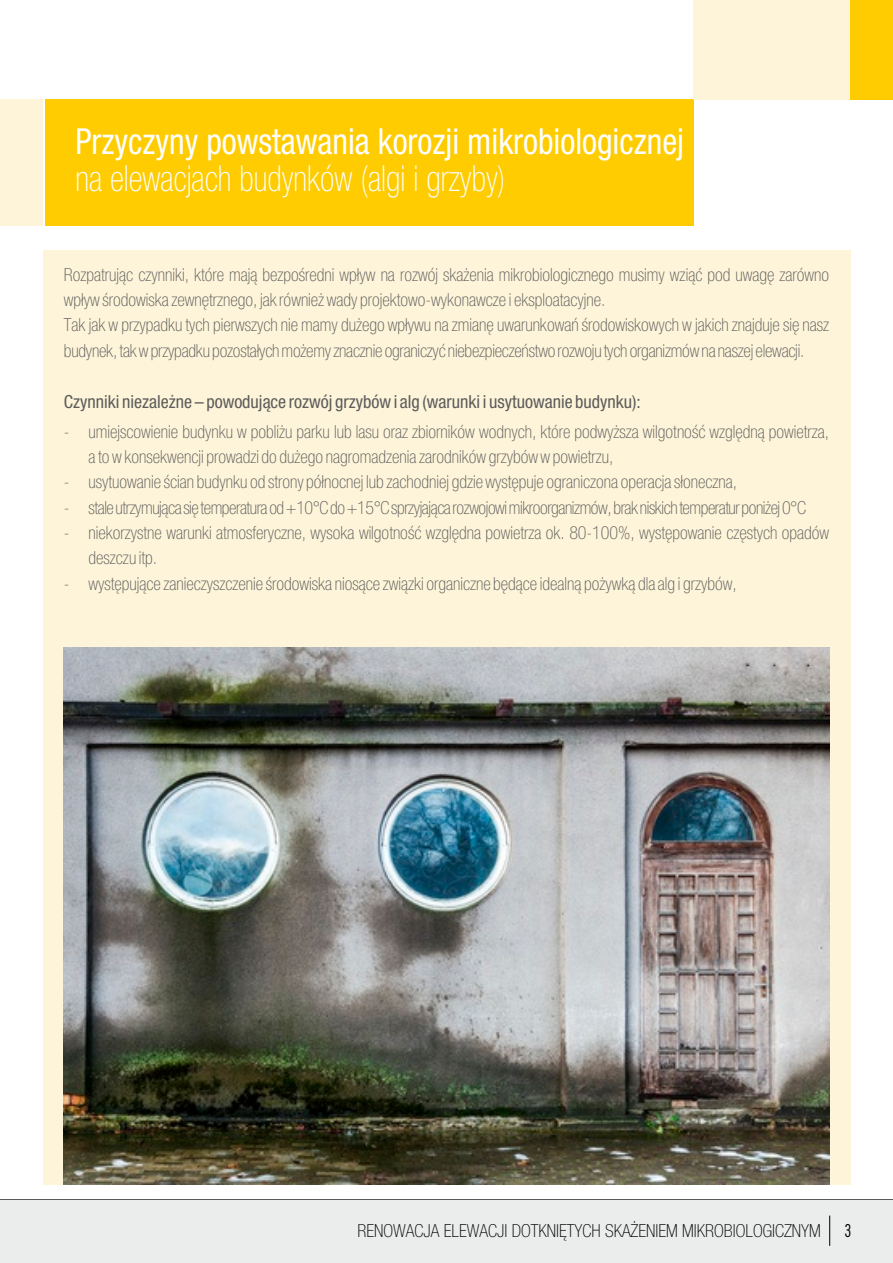
<style>
.page{position:relative;width:893px;height:1263px;background:#fff}
.page>*{position:absolute;margin:0;border:0;box-sizing:border-box;transform-origin:0 0}
.t1{font:condensed 36px "Helvetica Neue LT Pro";color:#fefefe;scale:.93 1}
.t2{font:100 condensed 36px "Helvetica Neue LT Pro";color:#fefefe;scale:.93 1}
.t3{font:300 condensed 18.15px "Futura BT";color:#000}
.t4{font:100 condensed 18px/25.3px "Helvetica Neue LT Pro";color:#5c5c5b}
.t5{font:100 condensed 18px "Helvetica Neue LT Pro";letter-spacing:-.025em;color:#5c5c5b}
.t6{font:condensed 18px "Helvetica Neue LT Pro";color:#5c5c5b}
.t7{font:100 condensed 18px "Helvetica Neue LT Pro";color:#000}
</style>
<div class="page">
<div style="left:0;top:99px;width:693px;height:127px;background:#fecc00"></div>
<div style="left:693px;top:0;width:200px;height:99px;background:#fef4d9"></div>
<div style="left:850px;top:0;width:43px;height:99px;background:#fecc00"></div>
<div style="left:0;top:99px;width:45px;height:127px;background:#fef4d9"></div>
<hr style="left:44px;top:99px;width:1px;height:127px;background:#fefefe">
<div style="left:43px;top:250px;width:807px;height:935px;background:#fef4d9"></div>
<div style="left:0;top:1199px;width:893px;height:64px;background:#ebeded"></div>
<hr style="left:0;top:1199px;width:893px;height:1px;background:#5a5c5b">
<hr style="left:829px;top:1215px;width:1px;height:31px;background:#000">
<img style="left:64px;top:647px;width:765px;height:538px">
<h1 class="t1" style="left:76px;top:128px;width:656px">Przyczyny powstawania korozji mikrobiologicznej</h1>
<h1 class="t2" style="left:76px;top:165px;width:464px">na elewacjach budynków (algi i grzyby)</h1>
<p class="t4" style="left:64px;top:264px;width:767px">Rozpatrując czynniki, które mają bezpośredni wpływ na rozwój skażenia mikrobiologicznego musimy wziąć pod uwagę zarówno wpływ środowiska zewnętrznego, jak również wady projektowo-wykonawcze i eksploatacyjne.<br>Tak jak w przypadku tych pierwszych nie mamy dużego wpływu na zmianę uwarunkowań środowiskowych w jakich znajduje się nasz budynek,takwprzypadku pozostałychmożemyznacznie ograniczyć niebezpieczeństwo rozwoju tych organizmówna naszej elewacji.</p>
<p class="t6" style="left:64px;top:395px;width:578px">Czynniki niezależne – powodujące rozwój grzybów i alg (warunki i usytuowanie budynku):</p>
<p class="t4" style="left:89px;top:421px;width:742px;text-indent:-25px">- umiejscowienie budynku w pobliżu parku lub lasu oraz zbiorników wodnych, które podwyższa wilgotność względną powietrza, a to w konsekwencji prowadzi do dużego nagromadzenia zarodników grzybów w powietrzu,</p>
<p class="t4" style="left:64px;top:472px;width:675px">- usytuowanie ścian budynku od strony północnej lub zachodniej gdzie występuje ograniczona operacja słoneczna,</p>
<p class="t5" style="left:64px;top:501px;width:744px">- staleutrzymującasiętemperaturaod+10°Cdo+15°Csprzyjającarozwojowimikroorganizmów,brakniskichtemperaturponiżej0°C</p>
<p class="t4" style="left:89px;top:523px;width:742px;text-indent:-25px">- niekorzystne warunki atmosferyczne, wysoka wilgotność względna powietrza ok. 80-100%, występowanie częstych opadów deszczu itp.</p>
<p class="t4" style="left:64px;top:573px;width:674px">- występujące zanieczyszczenie środowiska niosące związki organiczne będące idealną pożywką dla alg i grzybów,</p>
<p class="t7" style="left:358px;top:1224px;width:465px">RENOWACJA ELEWACJI DOTKNIĘTYCH SKAŻENIEM MIKROBIOLOGICZNYM</p>
<p class="t3" style="left:844px;top:1223px;width:8px">3</p>
</div>
